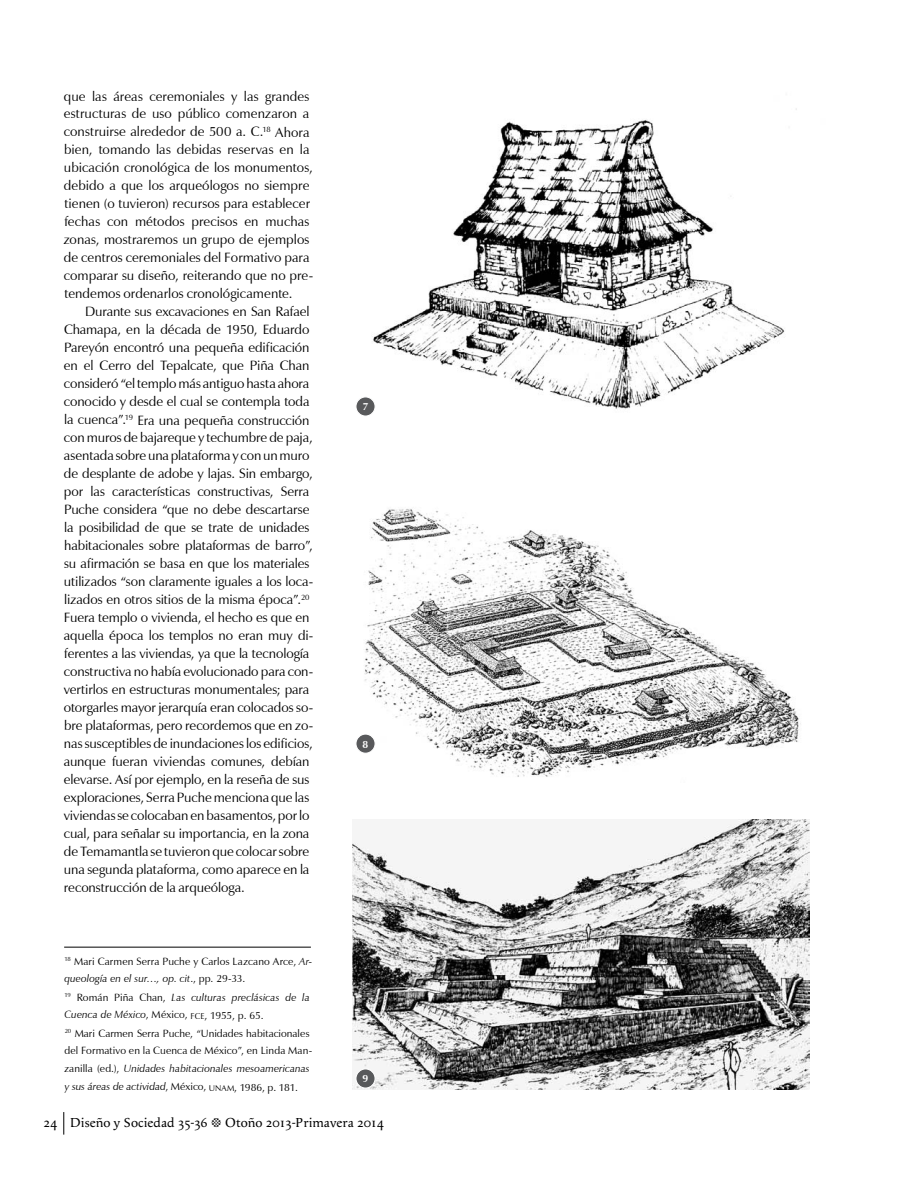
<style>
.page{position:relative;width:918px;height:1188px;background:#fff}
.page>*{position:absolute;margin:0;border:0;box-sizing:border-box;transform-origin:0 0}
.t1{font:13.5px "Zapf Humanist 601 BT";letter-spacing:-.005em;color:#000}
.t2{font:13.5px "Apolline";letter-spacing:.005em;color:#000}
.t3{font:10.5px/18px "Zapf Humanist 601 BT";letter-spacing:.01em;color:#000}
.t4{font:700 10.5px "Zapf Humanist 601 BT";color:#fff}
.s1{font-style:italic}
.s2{font-family:"Zapf Humanist 601 BT Roman SC800";font-size:8.4px}
</style>
<div class="page">
<svg style="left:63px;top:1112px;width:1px;height:23px"></svg>
<img style="left:372px;top:108px;width:425px;height:301px">
<img style="left:364px;top:509px;width:437px;height:268px">
<img style="left:352px;top:819px;width:457px;height:271px">
<div style="left:356px;top:397px;width:19px;height:19px;background:#58595b;border-radius:50%"></div>
<div style="left:355px;top:396px;width:21px;height:21px;border:1px solid #fff;border-radius:50%"></div>
<div style="left:356px;top:734px;width:19px;height:19px;background:#58595b;border-radius:50%"></div>
<div style="left:355px;top:734px;width:21px;height:20px;border:1px solid #fff;border-radius:50%"></div>
<div style="left:356px;top:1069px;width:19px;height:19px;background:#58595b;border-radius:50%"></div>
<div style="left:355px;top:1068px;width:21px;height:21px;border:1px solid #fff;border-radius:50%"></div>
<hr style="left:64px;top:947px;width:247px;height:1px;background:#000">
<p class="t1" style="left:64px;top:87px;width:247px">que las áreas ceremoniales y las grandes</p>
<p class="t1" style="left:64px;top:105px;width:247px">estructuras de uso público comenzaron a</p>
<p class="t1" style="left:64px;top:123px;width:247px">construirse alrededor de 500 a. C.<sup>18</sup> Ahora</p>
<p class="t1" style="left:64px;top:141px;width:247px">bien, tomando las debidas reservas en la</p>
<p class="t1" style="left:64px;top:159px;width:250px">ubicación cronológica de los monumentos,</p>
<p class="t1" style="left:64px;top:177px;width:247px">debido a que los arqueólogos no siempre</p>
<p class="t1" style="left:64px;top:195px;width:247px">tienen (o tuvieron) recursos para establecer</p>
<p class="t1" style="left:64px;top:213px;width:247px">fechas con métodos precisos en muchas</p>
<p class="t1" style="left:64px;top:231px;width:247px">zonas, mostraremos un grupo de ejemplos</p>
<p class="t1" style="left:64px;top:249px;width:247px">de centros ceremoniales del Formativo para</p>
<p class="t1" style="left:64px;top:267px;width:251px">comparar su diseño, reiterando que no pre-</p>
<p class="t1" style="left:64px;top:285px;width:230px">tendemos ordenarlos cronológicamente.</p>
<p class="t1" style="left:85px;top:303px;width:226px">Durante sus excavaciones en San Rafael</p>
<p class="t1" style="left:64px;top:321px;width:247px">Chamapa, en la década de 1950, Eduardo</p>
<p class="t1" style="left:64px;top:339px;width:247px">Pareyón encontró una pequeña edificación</p>
<p class="t1" style="left:64px;top:357px;width:247px">en el Cerro del Tepalcate, que Piña Chan</p>
<p class="t1" style="left:64px;top:375px;width:247px">consideró “el templo más antiguo hasta ahora</p>
<p class="t1" style="left:64px;top:393px;width:247px">conocido y desde el cual se contempla toda</p>
<p class="t1" style="left:64px;top:411px;width:247px">la cuenca”.<sup>19</sup> Era una pequeña construcción</p>
<p class="t1" style="left:64px;top:429px;width:250px">con muros de bajareque y techumbre de paja,</p>
<p class="t1" style="left:64px;top:447px;width:247px">asentada sobre una plataforma y con un muro</p>
<p class="t1" style="left:64px;top:465px;width:250px">de desplante de adobe y lajas. Sin embargo,</p>
<p class="t1" style="left:64px;top:483px;width:247px">por las características constructivas, Serra</p>
<p class="t1" style="left:64px;top:501px;width:247px">Puche considera “que no debe descartarse</p>
<p class="t1" style="left:64px;top:519px;width:247px">la posibilidad de que se trate de unidades</p>
<p class="t1" style="left:64px;top:537px;width:250px">habitacionales sobre plataformas de barro”,</p>
<p class="t1" style="left:64px;top:555px;width:247px">su afirmación se basa en que los materiales</p>
<p class="t1" style="left:64px;top:573px;width:251px">utilizados “son claramente iguales a los loca-</p>
<p class="t1" style="left:64px;top:591px;width:247px">lizados en otros sitios de la misma época”.<sup>20</sup></p>
<p class="t1" style="left:64px;top:609px;width:247px">Fuera templo o vivienda, el hecho es que en</p>
<p class="t1" style="left:64px;top:627px;width:251px">aquella época los templos no eran muy di-</p>
<p class="t1" style="left:64px;top:645px;width:247px">ferentes a las viviendas, ya que la tecnología</p>
<p class="t1" style="left:64px;top:663px;width:251px">constructiva no había evolucionado para con-</p>
<p class="t1" style="left:64px;top:681px;width:247px">vertirlos en estructuras monumentales; para</p>
<p class="t1" style="left:64px;top:699px;width:251px">otorgarles mayor jerarquía eran colocados so-</p>
<p class="t1" style="left:64px;top:717px;width:251px">bre plataformas, pero recordemos que en zo-</p>
<p class="t1" style="left:64px;top:735px;width:250px">nas susceptibles de inundaciones los edificios,</p>
<p class="t1" style="left:64px;top:753px;width:247px">aunque fueran viviendas comunes, debían</p>
<p class="t1" style="left:64px;top:771px;width:247px">elevarse. Así por ejemplo, en la reseña de sus</p>
<p class="t1" style="left:64px;top:789px;width:247px">exploraciones, Serra Puche menciona que las</p>
<p class="t1" style="left:64px;top:807px;width:247px">viviendas se colocaban en basamentos, por lo</p>
<p class="t1" style="left:64px;top:825px;width:247px">cual, para señalar su importancia, en la zona</p>
<p class="t1" style="left:64px;top:843px;width:247px">de Temamantla se tuvieron que colocar sobre</p>
<p class="t1" style="left:64px;top:861px;width:247px">una segunda plataforma, como aparece en la</p>
<p class="t1" style="left:64px;top:879px;width:182px">reconstrucción de la arqueóloga.</p>
<p class="t3" style="left:64px;top:952px;width:249px"><sup>18</sup> Mari Carmen Serra Puche y Carlos Lazcano Arce, <span class="s1">Ar&shy;queología en el sur…, op. cit</span>., pp. 29-33.<br><sup>19</sup> Román Piña Chan, <span class="s1">Las culturas preclásicas de la Cuenca de México</span>, México, <span class="s2">FCE</span>, 1955, p. 65.<br><sup>20</sup> Mari Carmen Serra Puche, “Unidades habitacionales del Formativo en la Cuenca de México”, en Linda Man&shy;zanilla (ed.), <span class="s1">Unidades habitacionales mesoamericanas y sus áreas de actividad</span>, México, <span class="s2">UNAM</span>, 1986, p. 181.</p>
<p class="t4" style="left:363px;top:400px;width:7px">7</p>
<p class="t4" style="left:363px;top:738px;width:7px">8</p>
<p class="t4" style="left:363px;top:1072px;width:7px">9</p>
<p class="t2" style="left:44px;top:1115px;width:166px">24 Diseño y Sociedad 35-36</p>
<p class="t2" style="left:225px;top:1115px;width:160px">Otoño 2013-Primavera 2014</p>
</div>
